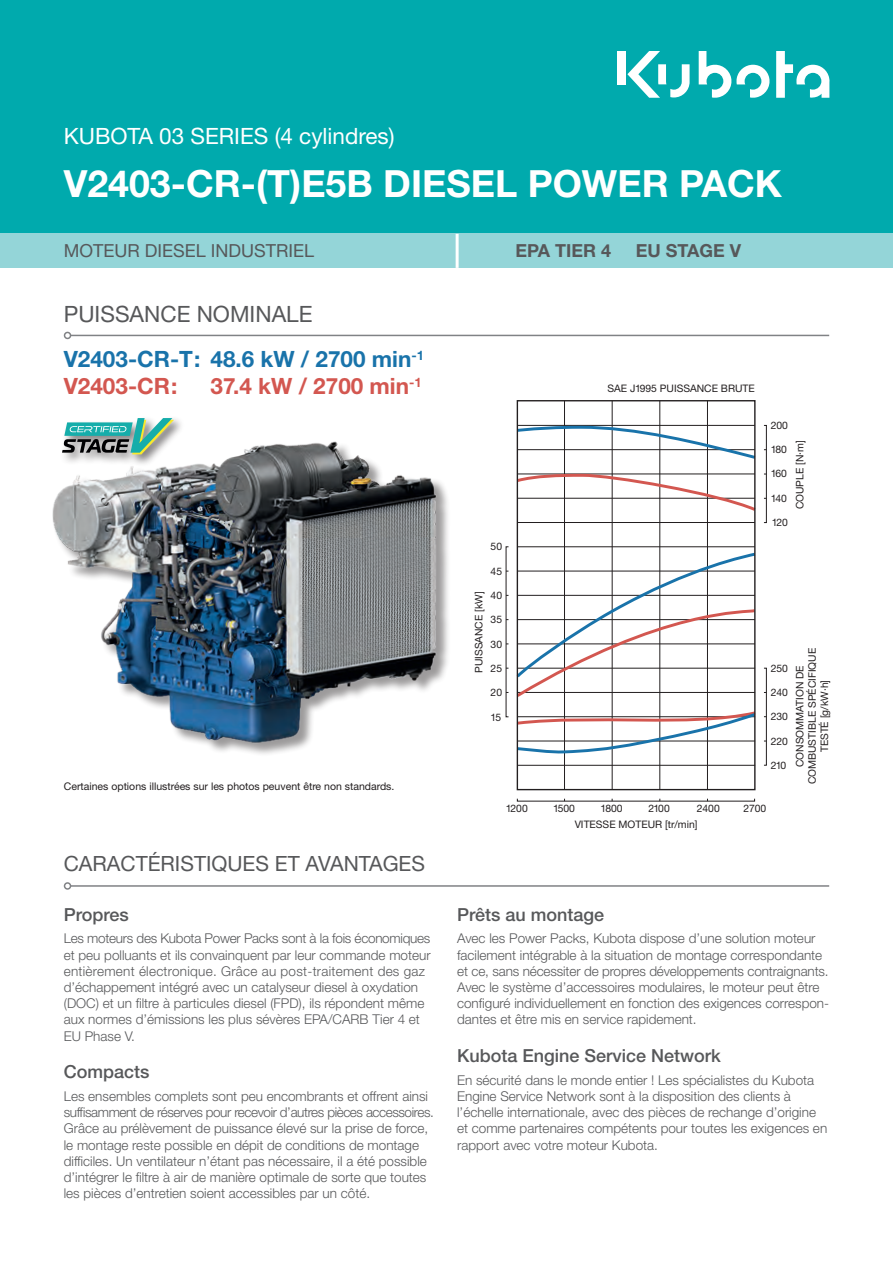
<style>
.page{position:relative;width:893px;height:1263px;background:#fff}
.page>*{position:absolute;margin:0;border:0;box-sizing:border-box;transform-origin:0 0}
.t1{font:700 37.5px "Helvetica Neue LT Std";color:#fff}
.t2{font:700 22.5px "Helvetica Neue LT Std";color:#1973aa}
.t3{font:22.5px "Helvetica Neue LT Std";color:#fff}
.t4{font:700 22.5px "Helvetica Neue LT Std";color:#d35750}
.t5{font:22.5px "Helvetica Neue LT Std";color:#57585a}
.t6{font:21px "Helvetica Neue LT Std";color:#57585a}
.t7{font:500 18px "Helvetica Neue LT Std";color:#57585a}
.t8{font:18px "Helvetica Neue LT Std";color:#57585a}
.t9{font:700 18px "Helvetica Neue LT Std";color:#57585a}
.t10{font:300 13.5px/16.2px "Helvetica Neue LT Std";color:#57585a}
.t11{font:10.5px "Helvetica Neue LT Std";color:#231f20}
.t12{font:10.35px/12.5px "Helvetica Neue LT Std";color:#231f20;text-align:center}
</style>
<div class="page">
<img style="left:52px;top:441px;width:396px;height:313px">
<div style="left:60px;top:415px;width:125px;height:52px;background:#231f20;opacity:.55"></div>
<svg style="left:62px;top:418px;width:112px;height:36px"></svg>
<div style="left:0;top:0;width:893px;height:234px;background:#00aaad"></div>
<div style="left:0;top:234px;width:893px;height:34px;background:#94d5d8"></div>
<div style="left:617px;top:51px;width:8px;height:34px;background:#fff"></div>
<svg style="left:627px;top:51px;width:63px;height:47px"></svg>
<svg style="left:699px;top:51px;width:130px;height:47px"></svg>
<hr style="left:456px;top:234px;width:3px;height:34px;background:#fff">
<hr style="left:518px;top:765px;width:237px;height:1px;background:#231f20">
<hr style="left:564px;top:401px;width:1px;height:389px;background:#231f20">
<hr style="left:612px;top:401px;width:1px;height:389px;background:#231f20">
<hr style="left:660px;top:401px;width:1px;height:389px;background:#231f20">
<hr style="left:707px;top:401px;width:1px;height:389px;background:#231f20">
<div style="left:764px;top:425px;width:3px;height:98px;border:1px solid #231f20"></div>
<div style="left:764px;top:668px;width:3px;height:97px;border:1px solid #231f20"></div>
<svg style="left:516px;top:424px;width:240px;height:329px"></svg>
<div style="left:517px;top:400px;width:238px;height:390px;border:1px solid #231f20"></div>
<hr style="left:71px;top:335px;width:758px;height:1px;background:#808285">
<div style="left:64px;top:332px;width:7px;height:7px;border:2px solid #808285;border-radius:50%"></div>
<hr style="left:71px;top:885px;width:758px;height:2px;background:#808285">
<div style="left:64px;top:882px;width:7px;height:8px;border:2px solid #808285;border-radius:50%"></div>
<p class="t3" style="left:64px;top:122px;width:332px">KUBOTA 03 SERIES (4 cylindres)</p>
<p class="t1" style="left:64px;top:160px;width:720px">V2403-CR-(T)E5B DIESEL POWER PACK</p>
<p class="t8" style="left:64px;top:240px;width:252px">MOTEUR DIESEL INDUSTRIEL</p>
<p class="t5" style="left:64px;top:301px;width:250px">PUISSANCE NOMINALE</p>
<p class="t2" style="left:64px;top:345px;width:362px">V2403-CR-T: 48.6 kW / 2700 min<sup>-1</sup></p>
<p class="t4" style="left:64px;top:372px;width:115px">V2403-CR:</p>
<p class="t4" style="left:210px;top:372px;width:213px">37.4 kW / 2700 min<sup>-1</sup></p>
<p class="t11" style="left:64px;top:780px;width:332px">Certaines options illustrées sur les photos peuvent être non standards.</p>
<p class="t6" style="left:64px;top:851px;width:363px">CARACTÉRISTIQUES ET AVANTAGES</p>
<p class="t7" style="left:64px;top:904px;width:67px">Propres</p>
<p class="t10" style="left:64px;top:930px;width:368px">Les moteurs des Kubota Power Packs sont à la fois économiques et peu polluants et ils convainquent par leur commande moteur entièrement électronique. Grâce au post-traitement des gaz d’échappement intégré avec un catalyseur diesel à oxydation (DOC) et un filtre à particules diesel (FPD), ils répondent même aux normes d’émissions les plus sévères EPA/CARB Tier 4 et EU Phase V.</p>
<p class="t7" style="left:64px;top:1061px;width:87px">Compacts</p>
<p class="t10" style="left:64px;top:1088px;width:372px">Les ensembles complets sont peu encombrants et offrent ainsi suffisamment de réserves pour recevoir d’autres pièces accessoires.<br>Grâce au prélèvement de puissance élevé sur la prise de force, le montage reste possible en dépit de conditions de montage difficiles. Un ventilateur n’étant pas nécessaire, il a été possible d’intégrer le filtre à air de manière optimale de sorte que toutes les pièces d’entretien soient accessibles par un côté.</p>
<p class="t9" style="left:516px;top:240px;width:97px">EPA TIER 4</p>
<p class="t9" style="left:636px;top:240px;width:107px">EU STAGE V</p>
<p class="t12" style="left:607px;top:381px;width:149px">SAE J1995 PUISSANCE BRUTE</p>
<p class="t12" style="left:491px;top:540px;width:13px">50</p>
<p class="t12" style="left:491px;top:565px;width:13px">45</p>
<p class="t12" style="left:491px;top:589px;width:13px">40</p>
<p class="t12" style="left:491px;top:613px;width:13px">35</p>
<p class="t12" style="left:473px;top:673px;width:83px;rotate:-90deg">PUISSANCE [kW]</p>
<p class="t12" style="left:491px;top:637px;width:13px">30</p>
<p class="t12" style="left:491px;top:662px;width:13px">25</p>
<p class="t12" style="left:491px;top:686px;width:13px">20</p>
<p class="t12" style="left:491px;top:710px;width:12px">15</p>
<p class="t12" style="left:771px;top:419px;width:19px">200</p>
<p class="t12" style="left:771px;top:443px;width:18px">180</p>
<p class="t12" style="left:771px;top:467px;width:18px">160</p>
<p class="t12" style="left:771px;top:492px;width:18px">140</p>
<p class="t12" style="left:772px;top:516px;width:18px">120</p>
<p class="t12" style="left:793px;top:509px;width:70px;rotate:-90deg">COUPLE [N.m]</p>
<p class="t12" style="left:771px;top:662px;width:19px">250</p>
<p class="t12" style="left:771px;top:686px;width:19px">240</p>
<p class="t12" style="left:771px;top:710px;width:19px">230</p>
<p class="t12" style="left:771px;top:734px;width:19px">220</p>
<p class="t12" style="left:771px;top:759px;width:17px">210</p>
<p class="t12" style="left:793px;top:784px;width:138px;rotate:-90deg">CONSOMMATION DE<br>COMBUSTIBLE SPÉCIFIQUE<br>TESTÉ [g/kW.h]</p>
<p class="t12" style="left:506px;top:802px;width:23px">1200</p>
<p class="t12" style="left:553px;top:802px;width:23px">1500</p>
<p class="t12" style="left:601px;top:802px;width:23px">1800</p>
<p class="t12" style="left:648px;top:802px;width:23px">2100</p>
<p class="t12" style="left:697px;top:802px;width:25px">2400</p>
<p class="t12" style="left:743px;top:802px;width:25px">2700</p>
<p class="t12" style="left:575px;top:818px;width:124px">VITESSE MOTEUR [tr/min]</p>
<p class="t7" style="left:457px;top:904px;width:149px">Prêts au montage</p>
<p class="t10" style="left:457px;top:930px;width:373px">Avec les Power Packs, Kubota dispose d’une solution moteur facilement intégrable à la situation de montage correspondante et ce, sans nécessiter de propres développements contraignants.<br>Avec le système d’accessoires modulaires, le moteur peut être configuré individuellement en fonction des exigences correspon&shy;dantes et être mis en service rapidement.</p>
<p class="t7" style="left:457px;top:1045px;width:265px">Kubota Engine Service Network</p>
<p class="t10" style="left:457px;top:1071px;width:372px">En sécurité dans le monde entier ! Les spécialistes du Kubota Engine Service Network sont à la disposition des clients à l’échelle internationale, avec des pièces de rechange d’origine et comme partenaires compétents pour toutes les exigences en rapport avec votre moteur Kubota.</p>
</div>
